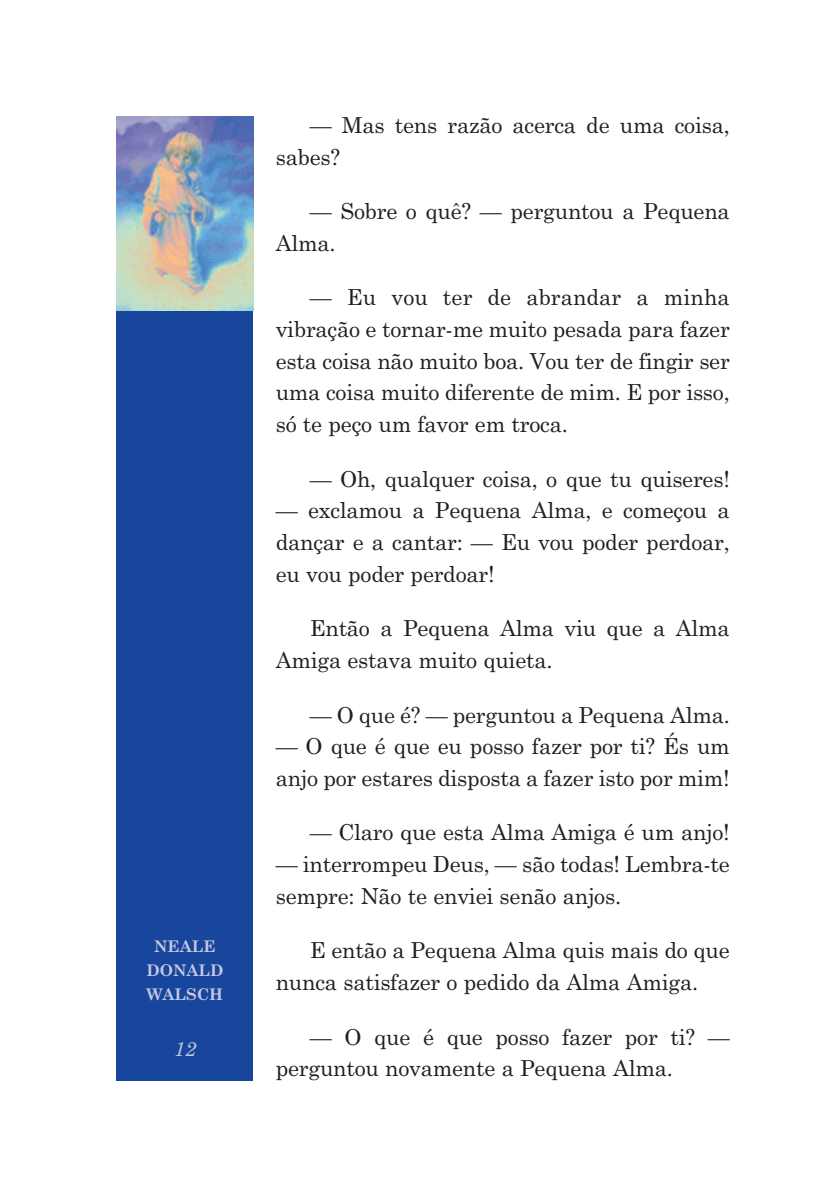
<style>
.page{position:relative;width:840px;height:1191px;background:#fff}
.page>*{position:absolute;margin:0;border:0;box-sizing:border-box;transform-origin:0 0}
.t1{font:22px/31.8px "Century Schoolbook";letter-spacing:-.01em;color:#231f20}
.t2{font:italic 20px "Century Schoolbook";color:#c7c9e5}
.t3{font:700 16px/24px "Century Schoolbook";color:#c7c9e5;text-align:center}
</style>
<div class="page">
<svg style="left:116px;top:116px;width:138px;height:965px;background:#325aa2"></svg>
<p class="t3" style="left:146px;top:935px;width:79px">NEALE<br>DONALD<br>WALSCH</p>
<p class="t2" style="left:174px;top:1041px;width:24px">12</p>
<p class="t1" style="left:275px;top:111px;width:455px;text-indent:34px">— Mas tens razão acerca de uma coisa, sabes?</p>
<p class="t1" style="left:275px;top:197px;width:455px;text-indent:34px">— Sobre o quê? — perguntou a Pequena<br>Alma.</p>
<p class="t1" style="left:275px;top:283px;width:455px;text-align:justify;text-indent:34px">— Eu vou ter de abrandar a minha vibração e tornar-me muito pesada para fazer esta coisa não muito boa. Vou ter de fingir ser uma coisa muito diferente de mim. E por isso, só te peço um favor em troca.</p>
<p class="t1" style="left:309px;top:465px;width:421px">— Oh, qualquer coisa, o que tu quiseres!</p>
<p class="t1" style="left:275px;top:496px;width:455px;text-align:justify">— exclamou a Pequena Alma, e começou a dançar e a cantar: — Eu vou poder perdoar, eu vou poder perdoar!</p>
<p class="t1" style="left:275px;top:614px;width:455px;text-indent:34px">Então a Pequena Alma viu que a Alma<br>Amiga estava muito quieta.</p>
<p class="t1" style="left:309px;top:700px;width:421px">— O que é? — perguntou a Pequena Alma.</p>
<p class="t1" style="left:275px;top:732px;width:455px">— O que é que eu posso fazer por ti? És um anjo por estares disposta a fazer isto por mim!</p>
<p class="t1" style="left:309px;top:818px;width:421px">— Claro que esta Alma Amiga é um anjo!</p>
<p class="t1" style="left:275px;top:850px;width:455px">— interrompeu Deus, — são todas! Lembra-te sempre: Não te enviei senão anjos.</p>
<p class="t1" style="left:275px;top:936px;width:455px;text-indent:34px">E então a Pequena Alma quis mais do que nunca satisfazer o pedido da Alma Amiga.</p>
<p class="t1" style="left:275px;top:1022px;width:455px;text-indent:34px">— O que é que posso fazer por ti? — perguntou novamente a Pequena Alma.</p>
</div>
